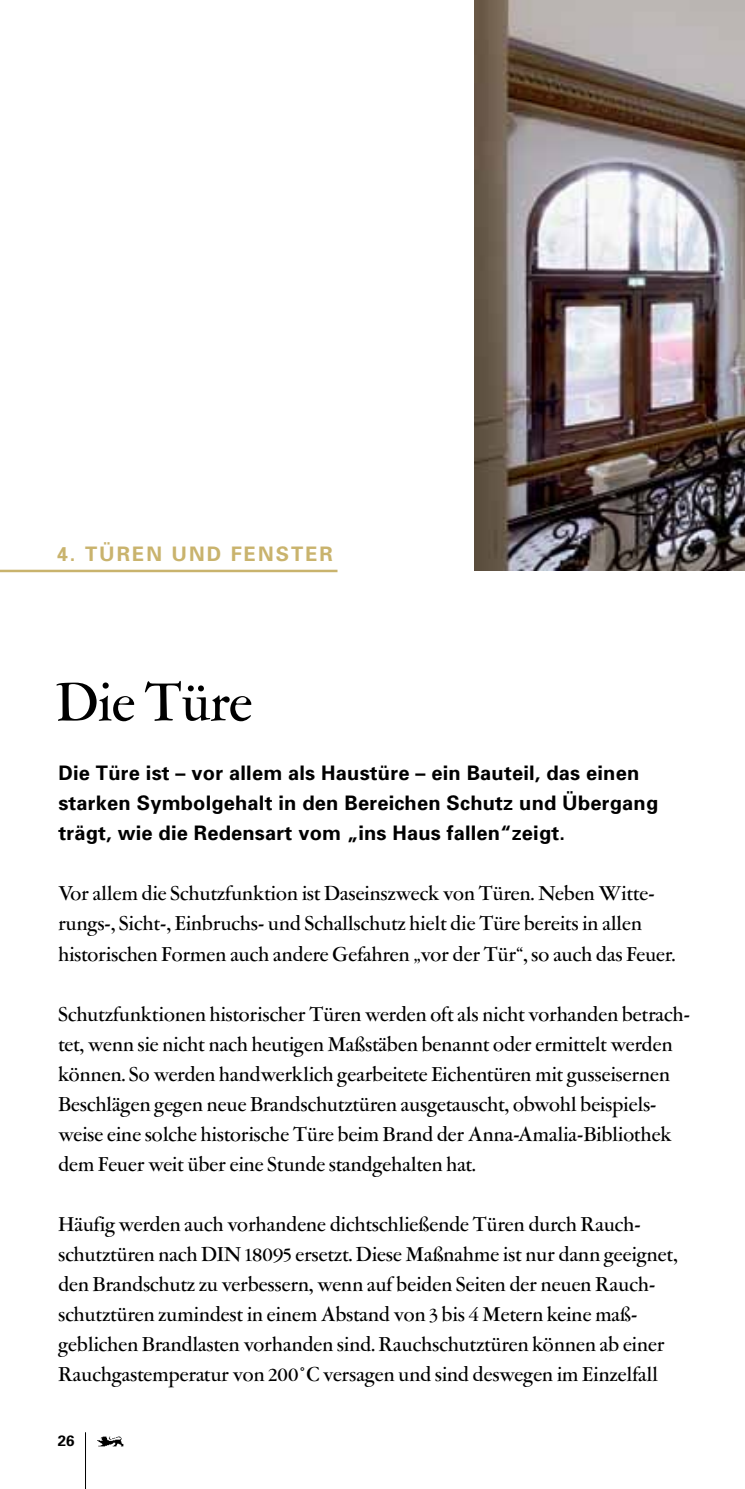
<style>
.page{position:relative;width:745px;height:1489px;background:#fff}
.page>*{position:absolute;margin:0;border:0;box-sizing:border-box;transform-origin:0 0}
.t1{font:500 60px "Garamont Amst SH";letter-spacing:.005em;color:#000}
.t2{font:500 22.5px/30px "Garamont Amst SH";letter-spacing:.01em;color:#000}
.t3{font:700 20px/30px "Univers";letter-spacing:.01em;color:#000}
.t4{font:700 20px "Univers";letter-spacing:.1em;color:#c9b36d}
.t5{font:700 15px "Univers";color:#000}
</style>
<div class="page">
<hr style="left:85px;top:1431px;width:1px;height:57px;background:#000">
<img style="left:98px;top:1436px;width:25px;height:10px">
<hr style="left:0;top:569px;width:337px;height:3px;background:#c9b36d">
<img style="left:474px;top:0;width:270px;height:570px">
<p class="t4" style="left:57px;top:540px;width:277px">4. Türen und Fenster</p>
<h1 class="t1" style="left:57px;top:673px;width:197px">Die Türe</h1>
<p class="t3" style="left:58px;top:757px;width:601px">Die Türe ist – vor allem als Haustüre – ein Bauteil, das einen starken Symbolgehalt in den Bereichen Schutz und Übergang trägt, wie die Redensart vom „ins Haus fallen“zeigt.</p>
<p class="t2" style="left:58px;top:879px;width:618px">Vor allem die Schutzfunktion ist Daseinszweck von Türen. Neben Witte&shy;rungs-, Sicht-, Einbruchs- und Schallschutz hielt die Türe bereits in allen historischen Formen auch andere Gefahren „vor der Tür“, so auch das Feuer.</p>
<p class="t2" style="left:58px;top:999px;width:632px">Schutzfunktionen historischer Türen werden oft als nicht vorhanden betrach&shy;tet, wenn sie nicht nach heutigen Maßstäben benannt oder ermittelt werden können. So werden handwerklich gearbeitete Eichentüren mit gusseisernen Beschlägen gegen neue Brandschutztüren ausgetauscht, obwohl beispiels&shy;weise eine solche historische Türe beim Brand der Anna-Amalia-Bibliothek dem Feuer weit über eine Stunde standgehalten hat.</p>
<p class="t2" style="left:58px;top:1209px;width:620px">Häufig werden auch vorhandene dichtschließende Türen durch Rauch&shy;schutztüren nach DIN 18095 ersetzt. Diese Maßnahme ist nur dann geeignet, den Brandschutz zu verbessern, wenn auf beiden Seiten der neuen Rauch&shy;schutztüren zumindest in einem Abstand von 3 bis 4 Metern keine maß&shy;geblichen Brandlasten vorhanden sind. Rauchschutztüren können ab einer Rauchgastemperatur von 200 ˚C versagen und sind deswegen im Einzelfall</p>
<p class="t5" style="left:58px;top:1430px;width:18px">26</p>
</div>
